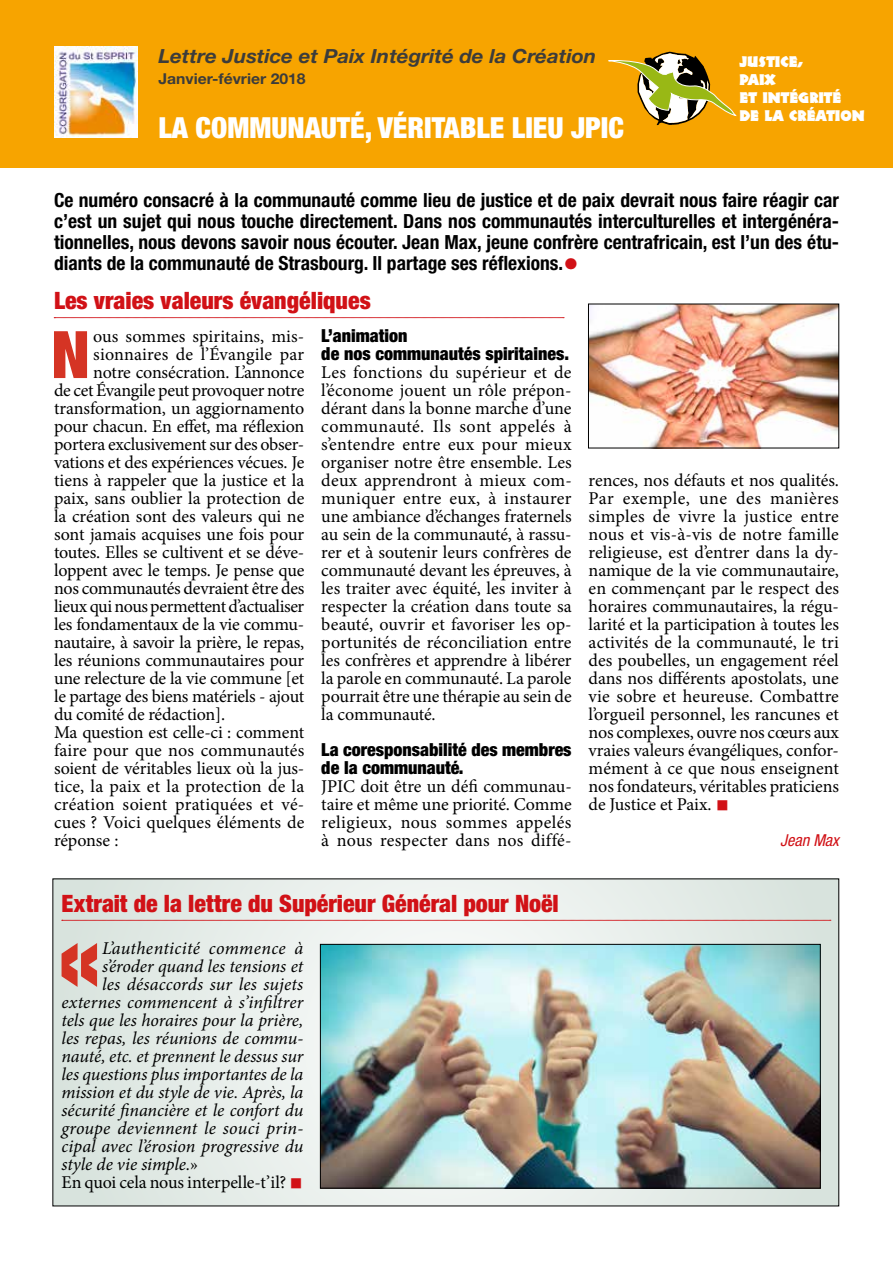
<style>
.page{position:relative;width:893px;height:1263px;background:#fff}
.page>*{position:absolute;margin:0;border:0;box-sizing:border-box;transform-origin:0 0}
.t1{font:900 condensed 102.6px "Helvetica Neue LT Std";color:#d53424}
.t2{font:900 condensed 65.55px "Helvetica Neue LT Std";color:#d53424}
.t3{font:900 condensed 29.1px "Helvetica Neue LT Std";color:#fff}
.t4{font:900 condensed 24px "Helvetica Neue LT Std";color:#d11116}
.t5{font:700 condensed 19.5px/21px "Helvetica Neue LT Std";color:#000;text-align:justify}
.t6{font:italic 700 19.5px "Helvetica Neue LT Std";color:#3c3c3b;scale:1.05 1}
.t7{font:18px/18px "Minion Pro";letter-spacing:-.01em;color:#000;text-align:justify}
.t8{font:italic 18px "Minion Pro";letter-spacing:-.005em;color:#000}
.t9{font:900 condensed 18px/18px "Helvetica Neue LT Std";color:#000}
.t10{font:18px "Minion Pro";letter-spacing:.01em;color:#000}
.t11{font:18px "Minion Pro";letter-spacing:.02em;color:#000}
.t12{font:italic 18px "Minion Pro";letter-spacing:.02em;color:#000}
.t13{font:italic condensed 16.5px "Helvetica Neue LT Std";color:#d11116}
.t14{font:700 15px "Helvetica Neue LT Std";color:#3c3c3b;scale:1.05 1}
.t15{font:14.85px/17.9px "Neuland LT Std";color:#fff}
.s1{font-size:31.5px;color:#d11116}
.s2{font-size:34.5px;color:#d11116}
.s3{font-style:normal}
</style>
<div class="page">
<div style="left:0;top:0;width:893px;height:168px;background:#f7a400"></div>
<img style="left:54px;top:47px;width:84px;height:91px">
<svg style="left:609px;top:52px;width:127px;height:73px"></svg>
<svg style="left:54px;top:317px;width:510px;height:1px"></svg>
<svg style="left:55px;top:881px;width:782px;height:323px;background:#e2eae6"></svg>
<svg style="left:62px;top:920px;width:769px;height:1px"></svg>
<img style="left:590px;top:306px;width:247px;height:140px">
<img style="left:322px;top:946px;width:496px;height:240px">
<div style="left:320px;top:944px;width:500px;height:244px;border:1px solid #000"></div>
<p class="t6" style="left:158px;top:44px;width:419px">Lettre Justice et Paix Intégrité de la Création</p>
<p class="t14" style="left:158px;top:69px;width:142px">Janvier-février 2018</p>
<h3 class="t3" style="left:158px;top:110px;width:467px">LA COMMUNAUTÉ, VÉRITABLE LIEU JPIC</h3>
<p class="t15" style="left:739px;top:53px;width:127px">JUSTICE,<br>PAIX<br>ET INTÉGRITÉ<br>DE LA CRÉATION</p>
<p class="t5" style="left:54px;top:190px;width:787px">Ce numéro consacré à la communauté comme lieu de justice et de paix devrait nous faire réagir car c’est un sujet qui nous touche directement. Dans nos communautés interculturelles et intergénéra&shy;tionnelles, nous devons savoir nous écouter. Jean Max, jeune confrère centrafricain, est l’un des étu&shy;diants de la communauté de Strasbourg. Il partage ses réflexions.<span class="s1">•</span></p>
<h3 class="t4" style="left:54px;top:286px;width:318px">Les vraies valeurs évangéliques</h3>
<h2 class="t2" style="left:51px;top:314px;width:40px">N</h2>
<p class="t7" style="left:93px;top:327px;width:213px">ous sommes spiritains, mis-</p>
<p class="t10" style="left:93px;top:342px;width:212px">sionnaires de l’Évangile par</p>
<p class="t7" style="left:93px;top:363px;width:213px">notre consécration. L’annonce</p>
<p class="t7" style="left:54px;top:381px;width:252px">de cet Évangile peut provoquer notre</p>
<p class="t7" style="left:54px;top:399px;width:252px">transformation, un aggiornamento</p>
<p class="t7" style="left:54px;top:417px;width:252px">pour chacun. En effet, ma réflexion</p>
<p class="t7" style="left:54px;top:435px;width:252px">portera exclusivement sur des obser-</p>
<p class="t7" style="left:54px;top:453px;width:252px">vations et des expériences vécues. Je</p>
<p class="t7" style="left:54px;top:471px;width:252px">tiens à rappeler que la justice et la</p>
<p class="t7" style="left:54px;top:489px;width:252px">paix, sans oublier la protection de</p>
<p class="t7" style="left:54px;top:507px;width:252px">la création sont des valeurs qui ne</p>
<p class="t7" style="left:54px;top:525px;width:252px">sont jamais acquises une fois pour</p>
<p class="t7" style="left:54px;top:543px;width:252px">toutes. Elles se cultivent et se déve-</p>
<p class="t7" style="left:54px;top:561px;width:252px">loppent avec le temps. Je pense que</p>
<p class="t7" style="left:54px;top:579px;width:252px">nos communautés devraient être des</p>
<p class="t7" style="left:54px;top:597px;width:252px">lieux qui nous permettent d’actualiser</p>
<p class="t7" style="left:54px;top:615px;width:252px">les fondamentaux de la vie commu-</p>
<p class="t7" style="left:54px;top:633px;width:252px">nautaire, à savoir la prière, le repas,</p>
<p class="t7" style="left:54px;top:651px;width:252px">les réunions communautaires pour</p>
<p class="t7" style="left:54px;top:669px;width:252px">une relecture de la vie commune [et</p>
<p class="t7" style="left:54px;top:687px;width:252px">le partage des biens matériels - ajout</p>
<p class="t7" style="left:54px;top:705px;width:173px">du comité de rédaction].</p>
<p class="t7" style="left:54px;top:723px;width:252px">Ma question est celle-ci : comment</p>
<p class="t7" style="left:54px;top:741px;width:252px">faire pour que nos communautés</p>
<p class="t7" style="left:54px;top:759px;width:252px">soient de véritables lieux où la jus-</p>
<p class="t10" style="left:54px;top:774px;width:252px">tice, la paix et la protection de la</p>
<p class="t11" style="left:54px;top:792px;width:252px">création soient pratiquées et vé-</p>
<p class="t7" style="left:54px;top:813px;width:252px">cues ? Voici quelques éléments de</p>
<p class="t7" style="left:54px;top:831px;width:66px">réponse :</p>
<p class="t9" style="left:321px;top:326px;width:249px">L’animation<br>de nos communautés spiritaines.</p>
<p class="t7" style="left:321px;top:363px;width:252px">Les fonctions du supérieur et de l’économe jouent un rôle prépon&shy;dérant dans la bonne marche d’une communauté. Ils sont appelés à s’entendre entre eux pour mieux organiser notre être ensemble. Les deux apprendront à mieux com&shy;muniquer entre eux, à instaurer une ambiance d’échanges fraternels au sein de la communauté, à rassu&shy;rer et à soutenir leurs confrères de communauté devant les épreuves, à les traiter avec équité, les inviter à respecter la création dans toute sa beauté, ouvrir et favoriser les op&shy;portunités de réconciliation entre les confrères et apprendre à libérer la parole en communauté. La parole pourrait être une thérapie au sein de la communauté.</p>
<p class="t9" style="left:321px;top:740px;width:252px">La coresponsabilité des membres de la communauté.</p>
<p class="t7" style="left:321px;top:777px;width:252px">JPIC doit être un défi communau&shy;taire et même une priorité. Comme religieux, nous sommes appelés à nous respecter dans nos diffé-</p>
<p class="t7" style="left:589px;top:471px;width:252px">rences, nos défauts et nos qualités.<br>Par exemple, une des manières simples de vivre la justice entre nous et vis-à-vis de notre famille religieuse, est d’entrer dans la dy&shy;namique de la vie communautaire, en commençant par le respect des horaires communautaires, la régu&shy;larité et la participation à toutes les activités de la communauté, le tri des poubelles, un engagement réel dans nos différents apostolats, une vie sobre et heureuse. Combattre l’orgueil personnel, les rancunes et nos complexes, ouvre nos cœurs aux vraies valeurs évangéliques, confor&shy;mément à ce que nous enseignent nos fondateurs, véritables praticiens de Justice et Paix. <span class="s2">■</span></p>
<p class="t13" style="left:780px;top:831px;width:60px">Jean Max</p>
<h3 class="t4" style="left:62px;top:888px;width:499px">Extrait de la lettre du Supérieur Général pour Noël</h3>
<h1 class="t1" style="left:57px;top:895px;width:47px">«</h1>
<p class="t12" style="left:102px;top:936px;width:203px">L’authenticité commence à</p>
<p class="t8" style="left:102px;top:954px;width:203px">s’éroder quand les tensions et</p>
<p class="t8" style="left:102px;top:972px;width:203px">les désaccords sur les sujets</p>
<p class="t8" style="left:62px;top:990px;width:243px">externes commencent à s’infiltrer</p>
<p class="t8" style="left:62px;top:1008px;width:243px">tels que les horaires pour la prière,</p>
<p class="t8" style="left:62px;top:1026px;width:243px">les repas, les réunions de commu-</p>
<p class="t8" style="left:62px;top:1044px;width:243px">nauté, etc. et prennent le dessus sur</p>
<p class="t8" style="left:62px;top:1062px;width:243px">les questions plus importantes de la</p>
<p class="t8" style="left:62px;top:1080px;width:243px">mission et du style de vie. Après, la</p>
<p class="t8" style="left:62px;top:1098px;width:243px">sécurité financière et le confort du</p>
<p class="t8" style="left:62px;top:1116px;width:243px">groupe deviennent le souci prin-</p>
<p class="t8" style="left:62px;top:1134px;width:243px">cipal avec l’érosion progressive du</p>
<p class="t8" style="left:62px;top:1152px;width:138px">style de vie simple.<span class="s3">»</span></p>
<p class="t7" style="left:62px;top:1173px;width:243px">En quoi cela nous interpelle-t’il? <span class="s2">■</span></p>
</div>
